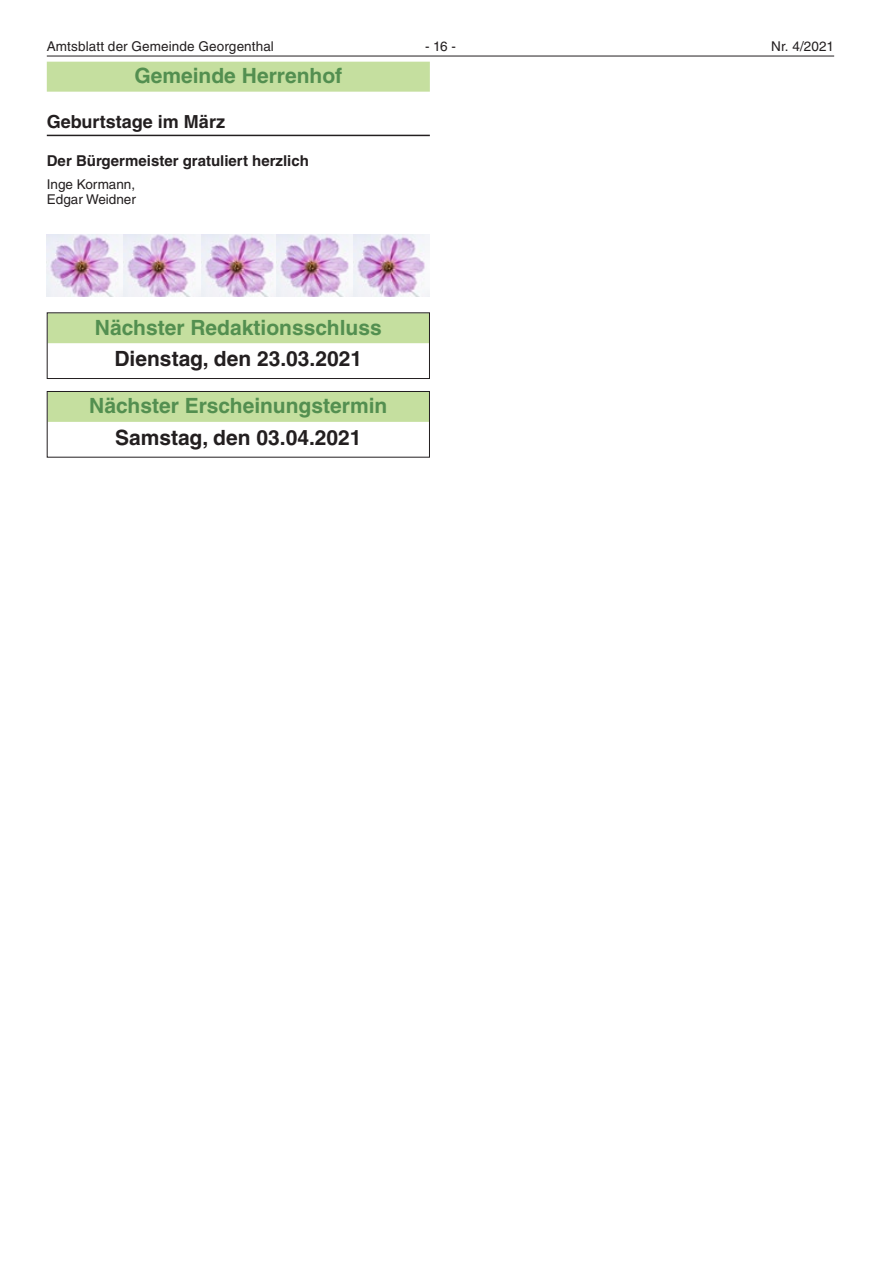
<style>
.page{position:relative;width:881px;height:1263px;background:#fff}
.page>*{position:absolute;margin:0;border:0;box-sizing:border-box;transform-origin:0 0}
.Rasterbalken{font:700 21px "Helvetica LT";color:#538f50}
.Schattenbalken{font:700 21px "Helvetica LT";color:#231f20}
.Überschrift{font:700 18px "Helvetica LT";color:#231f20}
.Zwischenüberschrift{font:700 15px "Helvetica LT";color:#231f20}
.t1{font:13.5px "Helvetica LT";letter-spacing:.005em;color:#231f20}
</style>
<div class="page">
<hr style="left:47px;top:56px;width:786px;height:1px;background:#231f20">
<div style="left:47px;top:62px;width:382px;height:30px;background:#c5df9f"></div>
<hr style="left:47px;top:135px;width:382px;height:1px;background:#231f20">
<img style="left:47px;top:234px;width:229px;height:62px">
<img style="left:276px;top:234px;width:153px;height:62px">
<div style="left:48px;top:392px;width:381px;height:30px;background:#c5df9f"></div>
<div style="left:47px;top:391px;width:382px;height:67px;border:1px solid #231f20"></div>
<div style="left:48px;top:313px;width:381px;height:30px;background:#c5df9f"></div>
<div style="left:47px;top:312px;width:382px;height:67px;border:1px solid #231f20"></div>
<p class="t1" style="left:47px;top:38px;width:228px">Amtsblatt der Gemeinde Georgenthal</p>
<p class="t1" style="left:425px;top:38px;width:32px">- 16 -</p>
<p class="t1" style="left:771px;top:38px;width:64px">Nr. 4/2021</p>
<p class="Rasterbalken" style="left:134px;top:63px;width:209px">Gemeinde Herrenhof</p>
<p class="Überschrift" style="left:47px;top:111px;width:180px">Geburtstage im März</p>
<p class="Zwischenüberschrift" style="left:47px;top:151px;width:263px">Der Bürgermeister gratuliert herzlich</p>
<p class="t1" style="left:47px;top:177px;width:90px">Inge Kormann,</p>
<p class="t1" style="left:47px;top:191px;width:91px">Edgar Weidner</p>
<p class="Rasterbalken" style="left:95px;top:314px;width:288px">Nächster Redaktionsschluss</p>
<p class="Schattenbalken" style="left:114px;top:346px;width:249px">Dienstag, den 23.03.2021</p>
<p class="Rasterbalken" style="left:89px;top:393px;width:299px">Nächster Erscheinungstermin</p>
<p class="Schattenbalken" style="left:115px;top:425px;width:248px">Samstag, den 03.04.2021</p>
</div>
